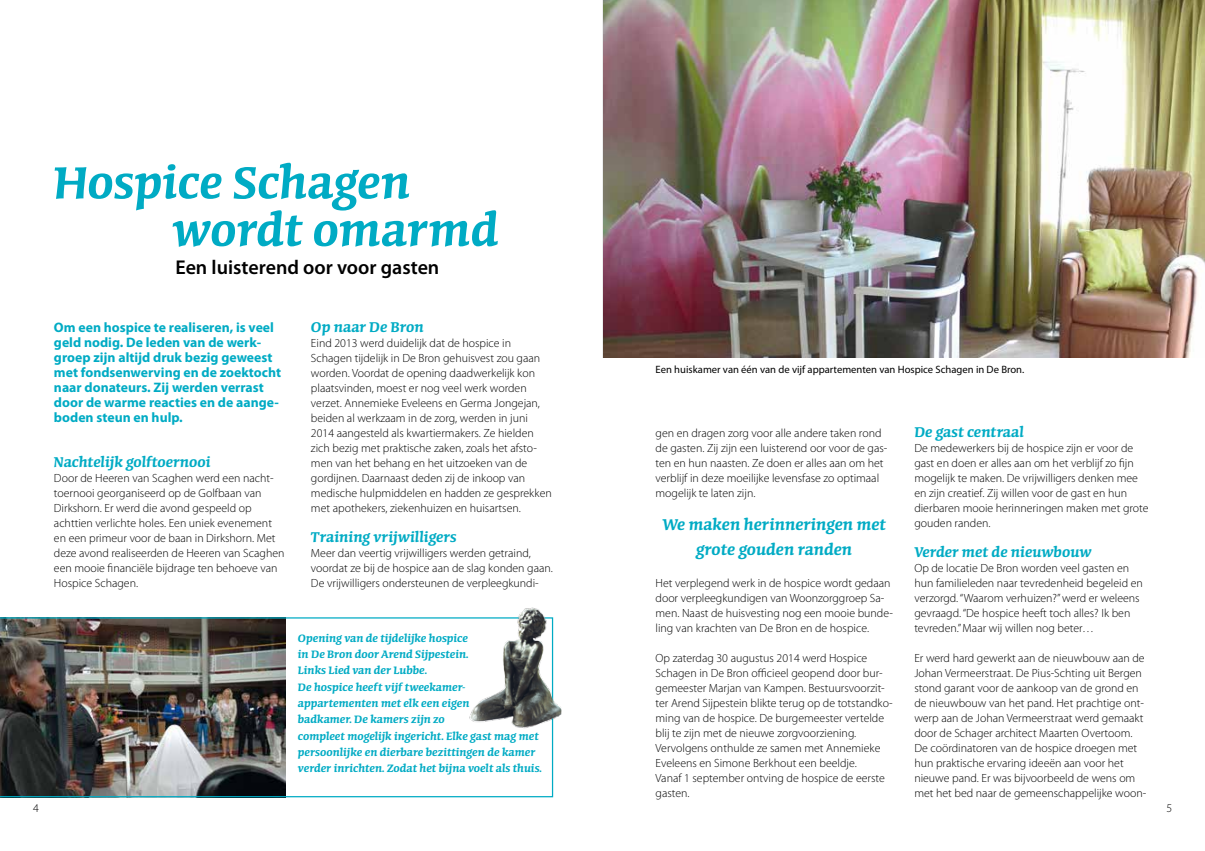
<style>
.page{position:relative;width:1205px;height:851px;background:#fff}
.page>*{position:absolute;margin:0;border:0;box-sizing:border-box;transform-origin:0 0}
.t1{font:600 57.5px/47.5px "Conga Brava Std";color:#00abc4}
.t2{font:600 20px/25px "Conga Brava Std";color:#00abc4;text-align:center}
.t3{font:600 20px "Myriad Pro";color:#000}
.t4{font:600 18.12px "Conga Brava Std";color:#00abc4}
.t5{font:600 13.75px/16.2px "Conga Brava Std";color:#00abc4}
.t6{font:700 13.75px/15px "Myriad Pro";color:#00abc4}
.t7{font:300 11.88px/15px "Myriad Pro";color:#000}
.t8{font:10.62px "Myriad Pro";color:#000}
</style>
<div class="page">
<img style="left:603px;top:0;width:602px;height:357px">
<img style="left:0;top:617px;width:553px;height:180px">
<img style="left:467px;top:607px;width:95px;height:124px">
<h1 class="t1" style="left:172px;top:160px;width:327px;text-indent:-119px">Hospice Schagen wordt omarmd</h1>
<h2 class="t3" style="left:175px;top:255px;width:265px">Een luisterend oor voor gasten</h2>
<p class="t6" style="left:54px;top:319px;width:229px">Om een hospice te realiseren, is veel geld nodig. De leden van de werk&shy;groep zijn altijd druk bezig geweest met fondsenwerving en de zoektocht naar donateurs. Zij werden verrast door de warme reacties en de aange&shy;boden steun en hulp.</p>
<h3 class="t4" style="left:54px;top:453px;width:158px">Nachtelijk golftoernooi</h3>
<p class="t7" style="left:54px;top:470px;width:232px">Door de Heeren van Scaghen werd een nacht&shy;toernooi georganiseerd op de Golfbaan van Dirkshorn. Er werd die avond gespeeld op achttien verlichte holes. Een uniek evenement en een primeur voor de baan in Dirkshorn. Met deze avond realiseerden de Heeren van Scaghen een mooie financiële bijdrage ten behoeve van Hospice Schagen.</p>
<h3 class="t4" style="left:311px;top:318px;width:114px">Op naar De Bron</h3>
<p class="t7" style="left:311px;top:335px;width:242px">Eind 2013 werd duidelijk dat de hospice in Schagen tijdelijk in De Bron gehuisvest zou gaan worden. Voordat de opening daadwerkelijk kon plaatsvinden, moest er nog veel werk worden verzet. Annemieke Eveleens en Germa Jongejan, beiden al werkzaam in de zorg, werden in juni 2014 aangesteld als kwartiermakers. Ze hielden zich bezig met praktische zaken, zoals het afsto&shy;men van het behang en het uitzoeken van de gordijnen. Daarnaast deden zij de inkoop van medische hulpmiddelen en hadden ze gesprekken met apothekers, ziekenhuizen en huisartsen.</p>
<h3 class="t4" style="left:311px;top:528px;width:147px">Training vrijwilligers</h3>
<p class="t7" style="left:311px;top:545px;width:243px">Meer dan veertig vrijwilligers werden getraind, voordat ze bij de hospice aan de slag konden gaan.<br>De vrijwilligers ondersteunen de verpleegkundi-</p>
<p class="t5" style="left:298px;top:630px;width:245px">Opening van de tijdelijke hospice<br>in De Bron door Arend Sijpestein.<br>Links Lied van der Lubbe.<br>De hospice heeft vijf tweekamer&shy;appartementen met elk een eigen<br>badkamer. De kamers zijn zo<br>compleet mogelijk ingericht. Elke gast mag met persoonlijke en dierbare bezittingen de kamer verder inrichten. Zodat het bijna voelt als thuis.</p>
<p class="t8" style="left:656px;top:363px;width:370px">Een huiskamer van één van de vijf appartementen van Hospice Schagen in De Bron.</p>
<p class="t7" style="left:655px;top:425px;width:233px">gen en dragen zorg voor alle andere taken rond de gasten. Zij zijn een luisterend oor voor de gas&shy;ten en hun naasten. Ze doen er alles aan om het verblijf in deze moeilijke levensfase zo optimaal mogelijk te laten zijn.</p>
<h2 class="t2" style="left:662px;top:512px;width:225px">We maken herinneringen met grote gouden randen</h2>
<p class="t7" style="left:655px;top:575px;width:239px">Het verplegend werk in de hospice wordt gedaan door verpleegkundigen van Woonzorggroep Sa&shy;men. Naast de huisvesting nog een mooie bunde&shy;ling van krachten van De Bron en de hospice.</p>
<p class="t7" style="left:655px;top:650px;width:239px">Op zaterdag 30 augustus 2014 werd Hospice Schagen in De Bron officieel geopend door bur&shy;gemeester Marjan van Kampen. Bestuursvoorzit&shy;ter Arend Sijpestein blikte terug op de totstandko&shy;ming van de hospice. De burgemeester vertelde blij te zijn met de nieuwe zorgvoorziening.<br>Vervolgens onthulde ze samen met Annemieke Eveleens en Simone Berkhout een beeldje.<br>Vanaf 1 september ontving de hospice de eerste gasten.</p>
<h3 class="t4" style="left:914px;top:423px;width:111px">De gast centraal</h3>
<p class="t7" style="left:914px;top:440px;width:236px">De medewerkers bij de hospice zijn er voor de gast en doen er alles aan om het verblijf zo fijn mogelijk te maken. De vrijwilligers denken mee en zijn creatief. Zij willen voor de gast en hun dierbaren mooie herinneringen maken met grote gouden randen.</p>
<h3 class="t4" style="left:914px;top:543px;width:179px">Verder met de nieuwbouw</h3>
<p class="t7" style="left:914px;top:560px;width:230px">Op de locatie De Bron worden veel gasten en hun familieleden naar tevredenheid begeleid en verzorgd. “Waarom verhuizen?” werd er weleens gevraagd. “De hospice heeft toch alles? Ik ben tevreden.” Maar wij willen nog beter…</p>
<p class="t7" style="left:914px;top:650px;width:233px">Er werd hard gewerkt aan de nieuwbouw aan de Johan Vermeerstraat. De Pius-Schting uit Bergen stond garant voor de aankoop van de grond en de nieuwbouw van het pand. Het prachtige ont&shy;werp aan de Johan Vermeerstraat werd gemaakt door de Schager architect Maarten Overtoom.<br>De coördinatoren van de hospice droegen met hun praktische ervaring ideeën aan voor het nieuwe pand. Er was bijvoorbeeld de wens om met het bed naar de gemeenschappelijke woon-</p>
<p class="t7" style="left:33px;top:800px;width:7px">4</p>
<p class="t7" style="left:1166px;top:800px;width:7px">5</p>
</div>
